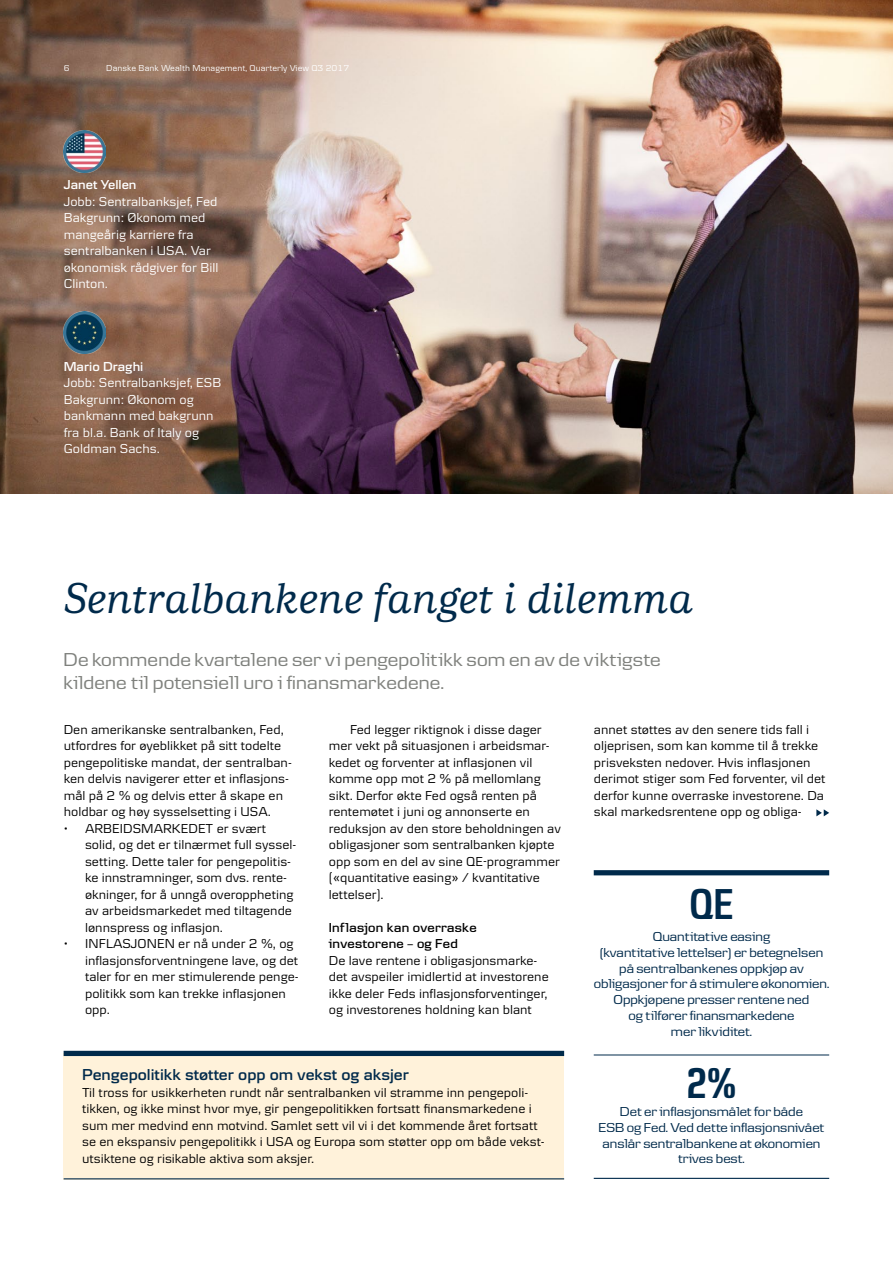
<style>
.page{position:relative;width:893px;height:1263px;background:#fff}
.page>*{position:absolute;margin:0;border:0;box-sizing:border-box;transform-origin:0 0}
.t1{font:italic 500 45px "Danske Human";color:#002a4b}
.t2{font:600 condensed 45px "Danske";color:#002a4b}
.DB_Newsletter_Intro{font:19.5px/22.5px "Danske Headline";letter-spacing:.01em;color:#7f817d}
.DB_Newsletter_Bodyco{font:600 16.5px "Danske Textv 2";color:#002a4b}
.DB_Newsletter_Bodyco-2{font:13.5px/16.5px "Danske Textv 2";color:#000}
.Tekst_bullet{font:13.5px/16.5px "Danske Textv 2";color:#000}
.Tekst_indryk{font:13.5px/16.5px "Danske Textv 2";color:#000}
.t3{font:13.5px/15.8px "Danske Headline";color:#002a4b;text-align:center}
.DB_Newsletter_Bodyco-3{font:13.5px/16.5px "Danske Textv 2";color:#fff}
.DB_Newsletter_Subhea{font:600 13.5px/16.5px "Danske Headline";letter-spacing:.02em;color:#000}
.DB_Newsletter_Bodyco-4{font:600 13.5px "Danske Textv 2";color:#fff}
.DB_A4_Hickey_Gray{font:9px "Danske Text";letter-spacing:.005em;color:#fff}
.DB_A4_Pagina_Gray{font:9px "Danske Text";color:#fff}
</style>
<div class="page">
<div style="left:64px;top:1053px;width:500px;height:126px;background:#fff2da"></div>
<img style="left:0;top:0;width:893px;height:493px">
<div style="left:64px;top:1051px;width:500px;height:5px;background:#002a4b"></div>
<hr style="left:64px;top:1178px;width:500px;height:1px;background:#002a4b">
<div style="left:594px;top:870px;width:235px;height:5px;background:#002a4b"></div>
<hr style="left:594px;top:1055px;width:235px;height:1px;background:#002a4b">
<hr style="left:594px;top:1178px;width:235px;height:1px;background:#002a4b">
<img style="left:64px;top:130px;width:42px;height:42px">
<img style="left:64px;top:312px;width:42px;height:42px">
<svg style="left:816px;top:809px;width:13px;height:7px"></svg>
<p class="DB_A4_Pagina_Gray" style="left:64px;top:63px;width:7px">6</p>
<p class="DB_A4_Hickey_Gray" style="left:106px;top:63px;width:244px">Danske Bank Wealth Management, Quarterly View Q3 2017</p>
<p class="DB_Newsletter_Bodyco-4" style="left:64px;top:177px;width:74px">Janet Yellen</p>
<p class="DB_Newsletter_Bodyco-3" style="left:64px;top:193px;width:155px">Jobb: Sentralbanksjef, Fed</p>
<p class="DB_Newsletter_Bodyco-3" style="left:64px;top:209px;width:156px">Bakgrunn: Økonom med mangeårig karriere fra sentralbanken i USA. Var økonomisk rådgiver for Bill<br>Clinton.</p>
<p class="DB_Newsletter_Bodyco-4" style="left:64px;top:359px;width:81px">Mario Draghi</p>
<p class="DB_Newsletter_Bodyco-3" style="left:64px;top:374px;width:159px">Jobb: Sentralbanksjef, ESB</p>
<p class="DB_Newsletter_Bodyco-3" style="left:64px;top:391px;width:151px">Bakgrunn: Økonom og bankmann med bakgrunn fra bl.a. Bank of Italy og<br>Goldman Sachs.</p>
<p class="t1" style="left:64px;top:573px;width:632px">Sentralbankene fanget i dilemma</p>
<p class="DB_Newsletter_Intro" style="left:64px;top:648px;width:598px">De kommende kvartalene ser vi pengepolitikk som en av de viktigste kildene til potensiell uro i finansmarkedene.</p>
<p class="DB_Newsletter_Bodyco-2" style="left:64px;top:721px;width:230px">Den amerikanske sentralbanken, Fed, utfordres for øyeblikket på sitt todelte pengepolitiske mandat, der sentralban&shy;ken delvis navigerer etter et inflasjons&shy;mål på 2 % og delvis etter å skape en holdbar og høy sysselsetting i USA.</p>
<p class="Tekst_bullet" style="left:85px;top:820px;width:213px;text-indent:-21px">• ARBEIDSMARKEDET er svært solid, og det er tilnærmet full syssel&shy;setting. Dette taler for pengepolitis&shy;ke innstramninger, som dvs. rente&shy;økninger, for å unngå overoppheting av arbeidsmarkedet med tiltagende lønnspress og inflasjon.</p>
<p class="Tekst_bullet" style="left:85px;top:935px;width:215px;text-indent:-21px">• INFLASJONEN er nå under 2 %, og inflasjonsforventningene lave, og det taler for en mer stimulerende penge&shy;politikk som kan trekke inflasjonen opp.</p>
<p class="Tekst_indryk" style="left:329px;top:721px;width:234px;text-indent:21px">Fed legger riktignok i disse dager mer vekt på situasjonen i arbeidsmar&shy;kedet og forventer at inflasjonen vil komme opp mot 2 % på mellomlang sikt. Derfor økte Fed også renten på rentemøtet i juni og annonserte en reduksjon av den store beholdningen av obligasjoner som sentralbanken kjøpte opp som en del av sine QE-programmer («quantitative easing» / kvantitative lettelser).</p>
<p class="DB_Newsletter_Subhea" style="left:329px;top:919px;width:149px">Inflasjon kan overraske investorene – og Fed</p>
<p class="DB_Newsletter_Bodyco-2" style="left:329px;top:952px;width:221px">De lave rentene i obligasjonsmarke&shy;det avspeiler imidlertid at investorene ikke deler Feds inflasjonsforventinger, og investorenes holdning kan blant</p>
<p class="DB_Newsletter_Bodyco" style="left:82px;top:1065px;width:329px">Pengepolitikk støtter opp om vekst og aksjer</p>
<p class="DB_Newsletter_Bodyco-2" style="left:82px;top:1084px;width:464px">Til tross for usikkerheten rundt når sentralbanken vil stramme inn pengepoli&shy;tikken, og ikke minst hvor mye, gir pengepolitikken fortsatt finansmarkedene i sum mer medvind enn motvind. Samlet sett vil vi i det kommende året fortsatt se en ekspansiv pengepolitikk i USA og Europa som støtter opp om både vekst&shy;utsiktene og risikable aktiva som aksjer.</p>
<p class="DB_Newsletter_Bodyco-2" style="left:594px;top:721px;width:233px">annet støttes av den senere tids fall i oljeprisen, som kan komme til å trekke prisveksten nedover. Hvis inflasjonen derimot stiger som Fed forventer, vil det derfor kunne overraske investorene. Da skal markedsrentene opp og obliga-</p>
<p class="t2" style="left:689px;top:879px;width:46px">QE</p>
<p class="t3" style="left:594px;top:928px;width:237px">Quantitative easing<br>(kvantitative lettelser) er betegnelsen på sentralbankenes oppkjøp av obligasjoner for å stimulere økonomien.<br>Oppkjøpene presser rentene ned<br>og tilfører finansmarkedene<br>mer likviditet.</p>
<p class="t2" style="left:687px;top:1059px;width:51px">2%</p>
<p class="t3" style="left:599px;top:1103px;width:227px">Det er inflasjonsmålet for både<br>ESB og Fed. Ved dette inflasjonsnivået anslår sentralbankene at økonomien trives best.</p>
</div>
